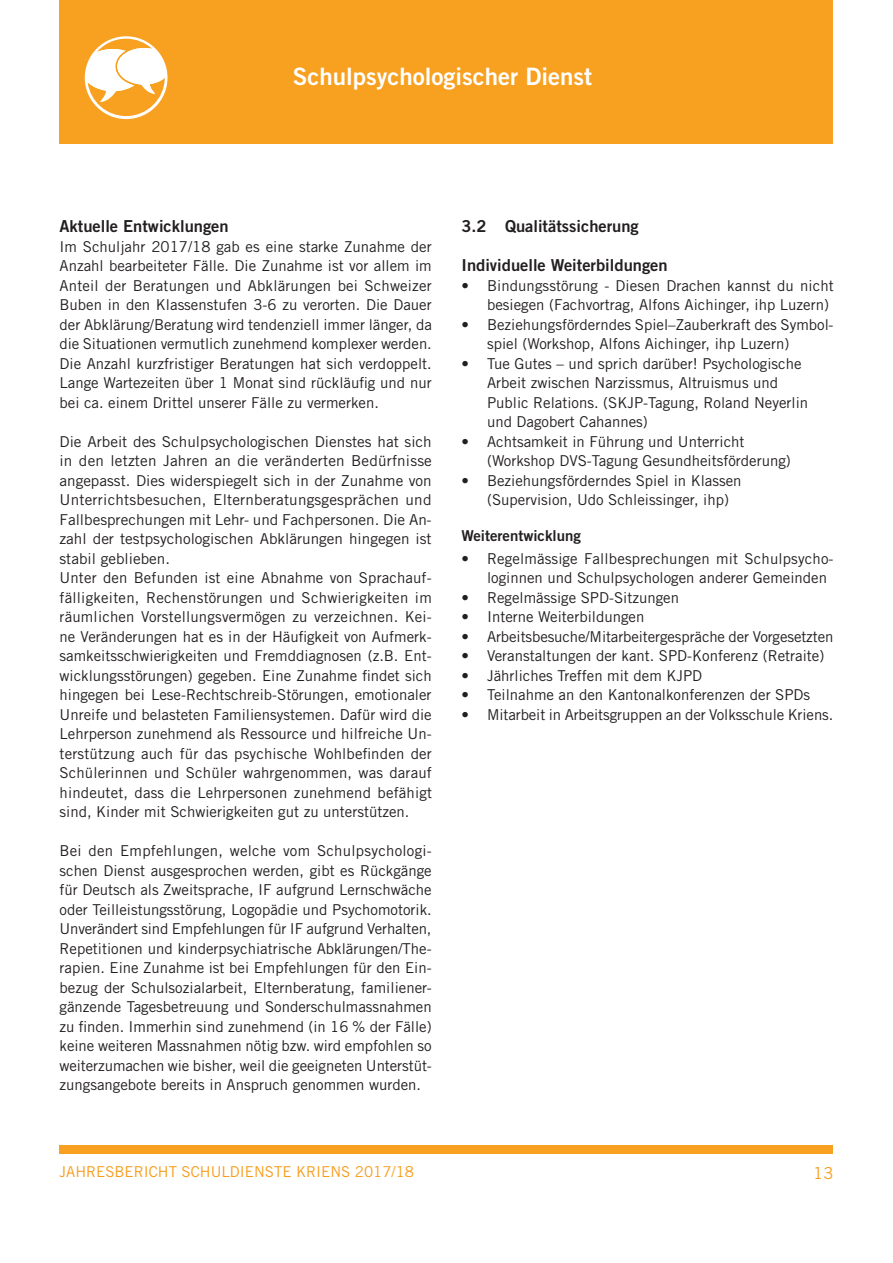
<style>
.page{position:relative;width:893px;height:1263px;background:#fff}
.page>*{position:absolute;margin:0;border:0;box-sizing:border-box;transform-origin:0 0}
.seitentitel{font:24px "Trade Gothic LT Std Bd 2";color:#fff}
.zwischentitel{font:16.5px "Trade Gothic LT Std Bd 2";color:#231f20}
.t1{font:16.5px "Trade Gothic LT Std";color:#f89c1c}
.fliesstext_zweispalt{font:15px/19.5px "Trade Gothic LT Std";color:#231f20}
.t2{font:15px "Trade Gothic LT Std";color:#f89c1c}
.Tabellenzwischentite{font:15px "Trade Gothic LT Std Bd 2";color:#231f20}
</style>
<div class="page">
<div style="left:60px;top:1145px;width:773px;height:9px;background:#f8a01f"></div>
<div style="left:60px;top:0;width:773px;height:144px;background:#f8a01f"></div>
<svg style="left:85px;top:36px;width:83px;height:83px"></svg>
<svg style="left:87px;top:39px;width:78px;height:77px"></svg>
<p class="seitentitel" style="left:293px;top:62px;width:301px">Schulpsychologischer Dienst</p>
<p class="zwischentitel" style="left:60px;top:216px;width:171px">Aktuelle Entwicklungen</p>
<p class="fliesstext_zweispalt" style="left:60px;top:236px;width:374px;text-align:justify">Im Schuljahr 2017/18 gab es eine starke Zunahme der Anzahl bearbeiteter Fälle. Die Zunahme ist vor allem im Anteil der Beratungen und Abklärungen bei Schweizer Buben in den Klassenstufen 3-6 zu verorten. Die Dauer der Abklärung/Beratung wird tendenziell immer länger, da die Situationen vermutlich zunehmend komplexer werden.<br>Die Anzahl kurzfristiger Beratungen hat sich verdoppelt.<br>Lange Wartezeiten über 1 Monat sind rückläufig und nur bei ca. einem Drittel unserer Fälle zu vermerken.</p>
<p class="fliesstext_zweispalt" style="left:60px;top:431px;width:374px;text-align:justify">Die Arbeit des Schulpsychologischen Dienstes hat sich in den letzten Jahren an die veränderten Bedürfnisse angepasst. Dies widerspiegelt sich in der Zunahme von Unterrichtsbesuchen, Elternberatungsgesprächen und Fallbesprechungen mit Lehr- und Fachpersonen. Die An&shy;zahl der testpsychologischen Abklärungen hingegen ist stabil geblieben.</p>
<p class="fliesstext_zweispalt" style="left:60px;top:568px;width:374px;text-align:justify">Unter den Befunden ist eine Abnahme von Sprachauf&shy;fälligkeiten, Rechenstörungen und Schwierigkeiten im räumlichen Vorstellungsvermögen zu verzeichnen. Kei&shy;ne Veränderungen hat es in der Häufigkeit von Aufmerk&shy;samkeitsschwierigkeiten und Fremddiagnosen (z.B. Ent&shy;wicklungsstörungen) gegeben. Eine Zunahme findet sich hingegen bei Lese-Rechtschreib-Störungen, emotionaler Unreife und belasteten Familiensystemen. Dafür wird die Lehrperson zunehmend als Ressource und hilfreiche Un&shy;terstützung auch für das psychische Wohlbefinden der Schülerinnen und Schüler wahrgenommen, was darauf hindeutet, dass die Lehrpersonen zunehmend befähigt sind, Kinder mit Schwierigkeiten gut zu unterstützen.</p>
<p class="fliesstext_zweispalt" style="left:60px;top:841px;width:374px;text-align:justify">Bei den Empfehlungen, welche vom Schulpsychologi&shy;schen Dienst ausgesprochen werden, gibt es Rückgänge für Deutsch als Zweitsprache, IF aufgrund Lernschwäche oder Teilleistungsstörung, Logopädie und Psychomotorik.<br>Unverändert sind Empfehlungen für IF aufgrund Verhalten, Repetitionen und kinderpsychiatrische Abklärungen/The&shy;rapien. Eine Zunahme ist bei Empfehlungen für den Ein&shy;bezug der Schulsozialarbeit, Elternberatung, familiener&shy;gänzende Tagesbetreuung und Sonderschulmassnahmen zu finden. Immerhin sind zunehmend (in 16 % der Fälle) keine weiteren Massnahmen nötig bzw. wird empfohlen so weiterzumachen wie bisher, weil die geeigneten Unterstüt&shy;zungsangebote bereits in Anspruch genommen wurden.</p>
<p class="zwischentitel" style="left:461px;top:216px;width:179px">3.2 Qualitätssicherung</p>
<p class="zwischentitel" style="left:461px;top:255px;width:208px">Individuelle Weiterbildungen</p>
<p class="fliesstext_zweispalt" style="left:487px;top:275px;width:348px;text-indent:-26px">• Bindungsstörung - Diesen Drachen kannst du nicht besiegen (Fachvortrag, Alfons Aichinger, ihp Luzern)</p>
<p class="fliesstext_zweispalt" style="left:487px;top:314px;width:348px;text-indent:-26px">• Beziehungsförderndes Spiel–Zauberkraft des Symbol&shy;spiel (Workshop, Alfons Aichinger, ihp Luzern)</p>
<p class="fliesstext_zweispalt" style="left:487px;top:353px;width:323px;text-indent:-26px">• Tue Gutes – und sprich darüber! Psychologische Arbeit zwischen Narzissmus, Altruismus und Public Relations. (SKJP-Tagung, Roland Neyerlin und Dagobert Cahannes)</p>
<p class="fliesstext_zweispalt" style="left:487px;top:431px;width:305px;text-indent:-26px">• Achtsamkeit in Führung und Unterricht (Workshop DVS-Tagung Gesundheitsförderung)</p>
<p class="fliesstext_zweispalt" style="left:487px;top:470px;width:256px;text-indent:-26px">• Beziehungsförderndes Spiel in Klassen (Supervision, Udo Schleissinger, ihp)</p>
<p class="Tabellenzwischentite" style="left:461px;top:526px;width:121px">Weiterentwicklung</p>
<p class="fliesstext_zweispalt" style="left:487px;top:548px;width:348px;text-indent:-26px">• Regelmässige Fallbesprechungen mit Schulpsycho&shy;loginnen und Schulpsychologen anderer Gemeinden</p>
<p class="fliesstext_zweispalt" style="left:461px;top:587px;width:219px">• Regelmässige SPD-Sitzungen</p>
<p class="fliesstext_zweispalt" style="left:461px;top:607px;width:184px">• Interne Weiterbildungen</p>
<p class="fliesstext_zweispalt" style="left:461px;top:626px;width:373px">• Arbeitsbesuche/Mitarbeitergespräche der Vorgesetzten</p>
<p class="fliesstext_zweispalt" style="left:461px;top:646px;width:364px">• Veranstaltungen der kant. SPD-Konferenz (Retraite)</p>
<p class="fliesstext_zweispalt" style="left:461px;top:665px;width:242px">• Jährliches Treffen mit dem KJPD</p>
<p class="fliesstext_zweispalt" style="left:461px;top:685px;width:350px">• Teilnahme an den Kantonalkonferenzen der SPDs</p>
<p class="fliesstext_zweispalt" style="left:461px;top:704px;width:373px">• Mitarbeit in Arbeitsgruppen an der Volksschule Kriens.</p>
<p class="t2" style="left:60px;top:1162px;width:356px">JAHRESBERICHT SCHULDIENSTE KRIENS 2017/18</p>
<p class="t1" style="left:813px;top:1163px;width:22px">13</p>
</div>
